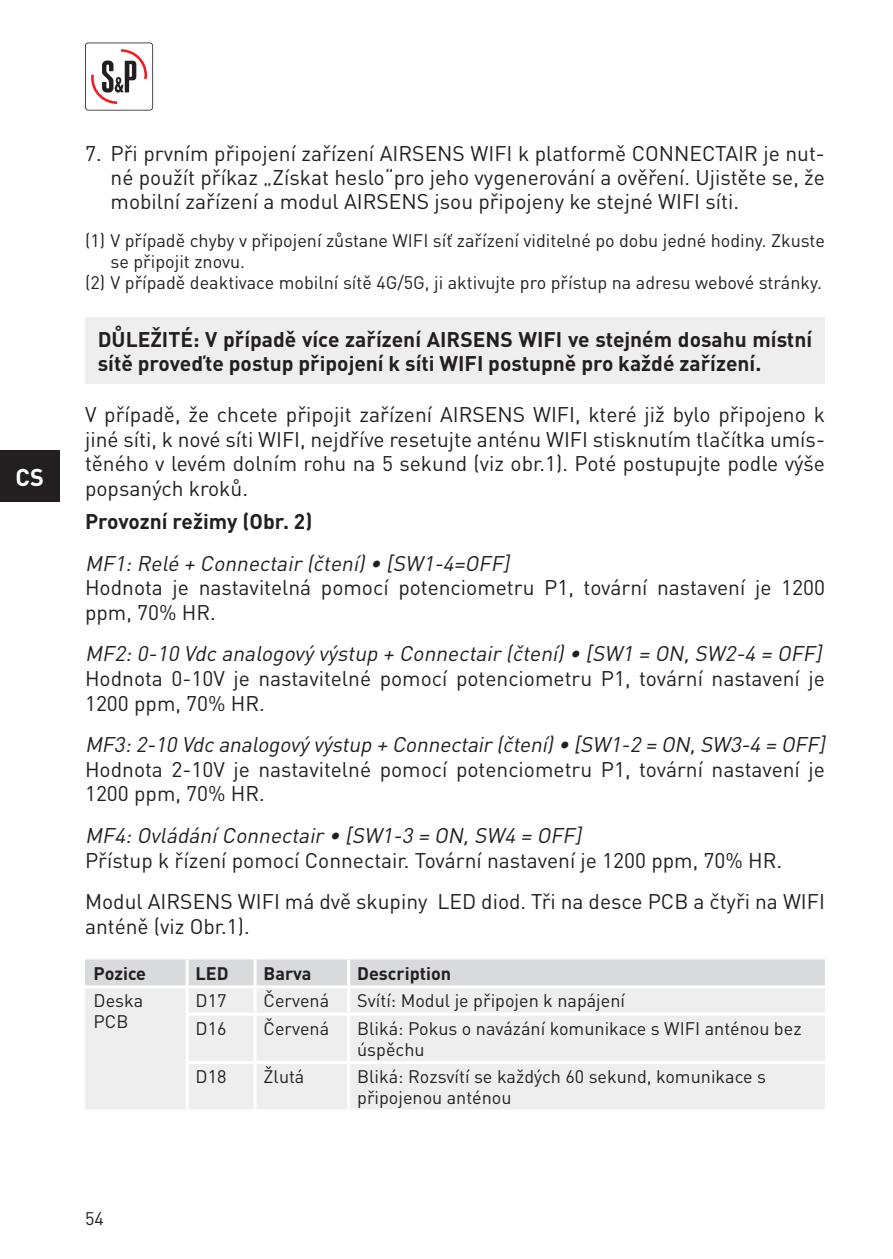
<style>
.page{position:relative;width:893px;height:1259px;background:#fff}
.page>*{position:absolute;margin:0;border:0;box-sizing:border-box;transform-origin:0 0}
.t1{font:700 24px "DIN Pro";color:#fff}
.t2{font:21px/24.6px "DIN Pro";color:#231f20}
.t3{font:italic 21px "DIN Pro";letter-spacing:-.025em;color:#231f20}
.t4{font:700 21px/24.6px "DIN Pro";color:#231f20}
.t5{font:18px/21px "DIN Pro";color:#231f20}
.t6{font:700 18px "DIN Pro";color:#231f20}
</style>
<div class="page">
<svg style="left:85px;top:43px;width:68px;height:68px"></svg>
<div style="left:0;top:451px;width:60px;height:51px;background:#231f20"></div>
<div style="left:85px;top:318px;width:740px;height:66px;background:#eeeeef"></div>
<div style="left:85px;top:959px;width:740px;height:26px;background:#d9dadc"></div>
<div style="left:85px;top:988px;width:740px;height:121px;background:#eeeeef"></div>
<hr style="left:186px;top:988px;width:3px;height:24px;background:#fff">
<hr style="left:254px;top:988px;width:3px;height:24px;background:#fff">
<hr style="left:347px;top:988px;width:3px;height:24px;background:#fff">
<hr style="left:186px;top:1012px;width:69px;height:3px;background:#fff">
<hr style="left:186px;top:1015px;width:3px;height:46px;background:#fff">
<hr style="left:255px;top:1012px;width:94px;height:3px;background:#fff">
<hr style="left:254px;top:1015px;width:3px;height:46px;background:#fff">
<hr style="left:349px;top:1012px;width:476px;height:3px;background:#fff">
<hr style="left:347px;top:1015px;width:3px;height:46px;background:#fff">
<hr style="left:186px;top:1061px;width:69px;height:3px;background:#fff">
<hr style="left:186px;top:1064px;width:3px;height:45px;background:#fff">
<hr style="left:255px;top:1061px;width:94px;height:3px;background:#fff">
<hr style="left:254px;top:1064px;width:3px;height:45px;background:#fff">
<hr style="left:349px;top:1061px;width:476px;height:3px;background:#fff">
<hr style="left:347px;top:1064px;width:3px;height:45px;background:#fff">
<hr style="left:186px;top:959px;width:3px;height:26px;background:#fff">
<hr style="left:254px;top:959px;width:3px;height:26px;background:#fff">
<hr style="left:347px;top:959px;width:3px;height:26px;background:#fff">
<p class="t1" style="left:16px;top:468px;width:30px">CS</p>
<p class="t2" style="left:111px;top:143px;width:716px;text-align:justify;text-indent:-26px">7. Při prvním připojení zařízení AIRSENS WIFI k platformě CONNECTAIR je nut&shy;né použít příkaz „Získat heslo“pro jeho vygenerování a ověření. Ujistěte se, že mobilní zařízení a modul AIRSENS jsou připojeny ke stejné WIFI síti.</p>
<p class="t5" style="left:85px;top:232px;width:741px">(1) V případě chyby v připojení zůstane WIFI síť zařízení viditelné po dobu jedné hodiny. Zkuste</p>
<p class="t5" style="left:111px;top:253px;width:136px">se připojit znovu.</p>
<p class="t5" style="left:85px;top:274px;width:738px">(2) V případě deaktivace mobilní sítě 4G/5G, ji aktivujte pro přístup na adresu webové stránky.</p>
<p class="t4" style="left:98px;top:328px;width:716px">DŮLEŽITÉ: V případě více zařízení AIRSENS WIFI ve stejném dosahu místní sítě proveďte postup připojení k síti WIFI postupně pro každé zařízení.</p>
<p class="t2" style="left:85px;top:404px;width:741px;text-align:justify">V případě, že chcete připojit zařízení AIRSENS WIFI, které již bylo připojeno k jiné síti, k nové síti WIFI, nejdříve resetujte anténu WIFI stisknutím tlačítka umís&shy;těného v levém dolním rohu na 5 sekund (viz obr.1). Poté postupujte podle výše popsaných kroků.</p>
<p class="t4" style="left:85px;top:511px;width:229px">Provozní režimy (Obr. 2)</p>
<p class="t3" style="left:85px;top:555px;width:429px">MF1: Relé + Connectair (čtení) • [SW1-4=OFF]</p>
<p class="t2" style="left:85px;top:577px;width:741px">Hodnota je nastavitelná pomocí potenciometru P1, tovární nastavení je 1200 ppm, 70% HR.</p>
<p class="t3" style="left:85px;top:646px;width:741px">MF2: 0-10 Vdc analogový výstup + Connectair (čtení) • [SW1 = ON, SW2-4 = OFF]</p>
<p class="t2" style="left:85px;top:668px;width:741px">Hodnota 0-10V je nastavitelné pomocí potenciometru P1, tovární nastavení je<br>1200 ppm, 70% HR.</p>
<p class="t3" style="left:85px;top:737px;width:745px">MF3: 2-10 Vdc analogový výstup + Connectair (čtení) • [SW1-2 = ON, SW3-4 = OFF]</p>
<p class="t2" style="left:85px;top:759px;width:741px">Hodnota 2-10V je nastavitelné pomocí potenciometru P1, tovární nastavení je<br>1200 ppm, 70% HR.</p>
<p class="t3" style="left:85px;top:828px;width:501px">MF4: Ovládání Connectair • [SW1-3 = ON, SW4 = OFF]</p>
<p class="t2" style="left:85px;top:841px;width:741px;line-height:41.7px">Přístup k řízení pomocí Connectair. Tovární nastavení je 1200 ppm, 70% HR.<br>Modul AIRSENS WIFI má dvě skupiny LED diod. Tři na desce PCB a čtyři na WIFI</p>
<p class="t2" style="left:85px;top:916px;width:166px">anténě (viz Obr.1).</p>
<p class="t6" style="left:94px;top:967px;width:54px">Pozice</p>
<p class="t6" style="left:196px;top:967px;width:35px">LED</p>
<p class="t6" style="left:264px;top:967px;width:49px">Barva</p>
<p class="t6" style="left:357px;top:967px;width:95px">Description</p>
<p class="t5" style="left:94px;top:992px;width:51px">Deska<br>PCB</p>
<p class="t5" style="left:196px;top:992px;width:32px">D17</p>
<p class="t5" style="left:264px;top:992px;width:67px">Červená</p>
<p class="t5" style="left:357px;top:992px;width:269px">Svítí: Modul je připojen k napájení</p>
<p class="t5" style="left:196px;top:1019px;width:32px">D16</p>
<p class="t5" style="left:264px;top:1019px;width:67px">Červená</p>
<p class="t5" style="left:357px;top:1019px;width:446px">Bliká: Pokus o navázání komunikace s WIFI anténou bez úspěchu</p>
<p class="t5" style="left:196px;top:1068px;width:32px">D18</p>
<p class="t5" style="left:264px;top:1068px;width:42px">Žlutá</p>
<p class="t5" style="left:357px;top:1068px;width:410px">Bliká: Rozsvítí se každých 60 sekund, komunikace s připojenou anténou</p>
<p class="t5" style="left:85px;top:1209px;width:20px">54</p>
</div>
